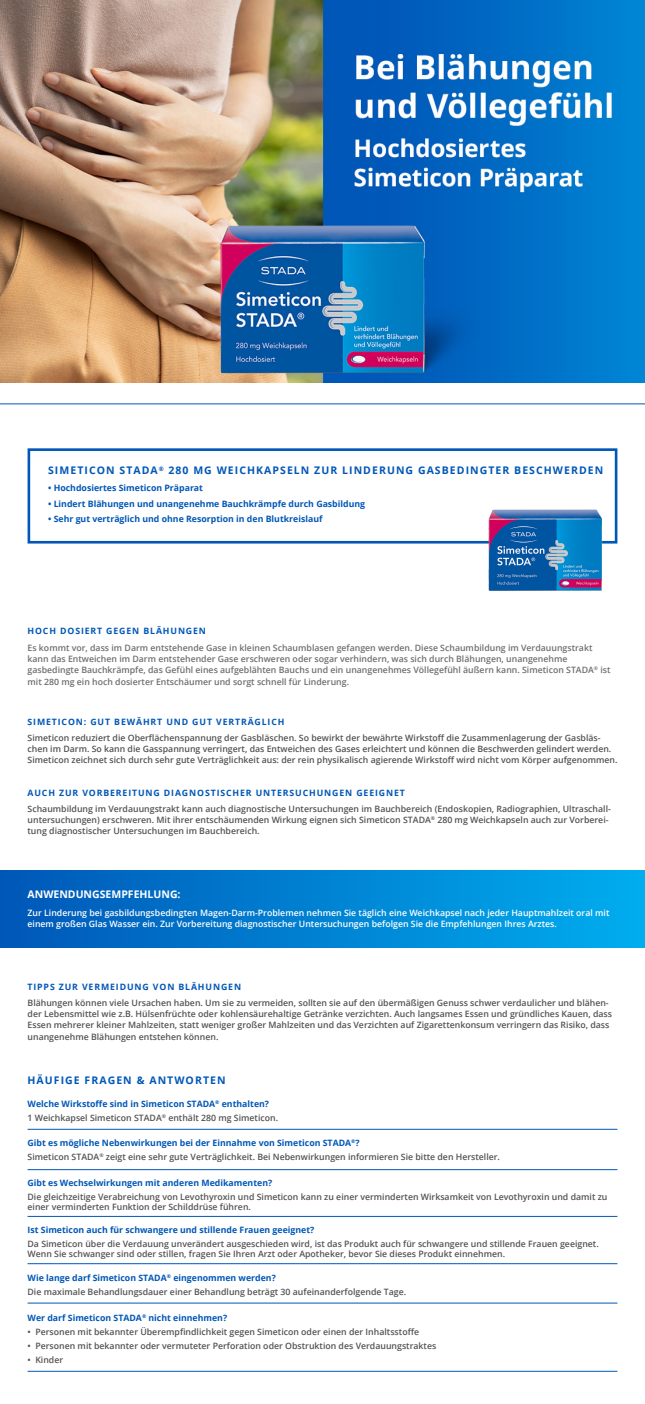
<style>
.page{position:relative;width:645px;height:1404px;background:#fff}
.page>*{position:absolute;margin:0;border:0;box-sizing:border-box;transform-origin:0 0}
.t1{font:700 10.5px "Open Sans";letter-spacing:.1em;color:#0057b7}
.t2{font:700 10.5px "Open Sans";color:#fff}
.t3{font:600 8.75px/11.4px "Open Sans";color:#525253}
.t4{font:600 8.75px/11.4px "Open Sans";color:#6e6e6e}
.t5{font:700 8.75px "Open Sans";color:#0057b7}
.t6{font:600 8.75px/10.5px "Open Sans";color:#fff}
.t7{font:700 8.75px "Open Sans";letter-spacing:.1em;color:#0057b7}
.s1{font-weight:700;color:#0057b7}
</style>
<div class="page">
<img style="left:0;top:0;width:645px;height:382px">
<div style="left:0;top:870px;width:645px;height:77px;background:linear-gradient(to right,#0057b7,#00adef)"></div>
<div style="left:28px;top:448px;width:589px;height:95px;border:3px solid #0057b7"></div>
<hr style="left:28px;top:1128px;width:589px;height:1px;background:#0057b7">
<hr style="left:28px;top:1302px;width:589px;height:1px;background:#0057b7">
<hr style="left:28px;top:1370px;width:589px;height:1px;background:#0057b7">
<hr style="left:28px;top:1169px;width:589px;height:1px;background:#0057b7">
<hr style="left:28px;top:1216px;width:589px;height:1px;background:#0057b7">
<hr style="left:28px;top:1263px;width:589px;height:1px;background:#0057b7">
<hr style="left:0;top:403px;width:645px;height:1px;background:#0057b7">
<img style="left:481px;top:502px;width:136px;height:89px">
<p class="t1" style="left:48px;top:463px;width:557px">SIMETICON STADA<sup>®</sup> 280 MG WEICHKAPSELN ZUR LINDERUNG GASBEDINGTER BESCHWERDEN</p>
<p class="t5" style="left:48px;top:481px;width:156px">• Hochdosiertes Simeticon Präparat</p>
<p class="t5" style="left:48px;top:497px;width:318px">• Lindert Blähungen und unangenehme Bauchkrämpfe durch Gasbildung</p>
<p class="t5" style="left:48px;top:513px;width:276px">• Sehr gut verträglich und ohne Resorption in den Blutkreislauf</p>
<p class="t7" style="left:28px;top:624px;width:180px">HOCH DOSIERT GEGEN BLÄHUNGEN</p>
<p class="t4" style="left:28px;top:641px;width:584px">Es kommt vor, dass im Darm entstehende Gase in kleinen Schaumblasen gefangen werden. Diese Schaumbildung im Verdauungstrakt kann das Entweichen im Darm entstehender Gase erschweren oder sogar verhindern, was sich durch Blähungen, unangenehme gasbedingte Bauchkrämpfe, das Gefühl eines aufgeblähten Bauchs und ein unangenehmes Völlegefühl äußern kann. Simeticon STADA<sup>®</sup> ist mit 280 mg ein hoch dosierter Entschäumer und sorgt schnell für Linderung.</p>
<p class="t7" style="left:28px;top:715px;width:258px">SIMETICON: GUT BEWÄHRT UND GUT VERTRÄGLICH</p>
<p class="t3" style="left:28px;top:731px;width:591px">Simeticon reduziert die Oberflächenspannung der Gasbläschen. So bewirkt der bewährte Wirkstoff die Zusammenlagerung der Gasbläs&shy;chen im Darm. So kann die Gasspannung verringert, das Entweichen des Gases erleichtert und können die Beschwerden gelindert werden.<br>Simeticon zeichnet sich durch sehr gute Verträglichkeit aus: der rein physikalisch agierende Wirkstoff wird nicht vom Körper aufgenommen.</p>
<p class="t3" style="left:28px;top:802px;width:585px">Schaumbildung im Verdauungstrakt kann auch diagnostische Untersuchungen im Bauchbereich (Endoskopien, Radiographien, Ultraschall&shy;untersuchungen) erschweren. Mit ihrer entschäumenden Wirkung eignen sich Simeticon STADA<sup>®</sup> 280 mg Weichkapseln auch zur Vorberei&shy;tung diagnostischer Untersuchungen im Bauchbereich.</p>
<p class="t7" style="left:28px;top:786px;width:379px">AUCH ZUR VORBEREITUNG DIAGNOSTISCHER UNTERSUCHUNGEN GEEIGNET</p>
<p class="t2" style="left:28px;top:887px;width:155px">ANWENDUNGSEMPFEHLUNG:</p>
<p class="t6" style="left:28px;top:908px;width:583px">Zur Linderung bei gasbildungsbedingten Magen-Darm-Problemen nehmen Sie täglich eine Weichkapsel nach jeder Hauptmahlzeit oral mit einem großen Glas Wasser ein. Zur Vorbereitung diagnostischer Untersuchungen befolgen Sie die Empfehlungen Ihres Arztes.</p>
<p class="t7" style="left:28px;top:980px;width:215px">TIPPS ZUR VERMEIDUNG VON BLÄHUNGEN</p>
<p class="t3" style="left:28px;top:996px;width:586px">Blähungen können viele Ursachen haben. Um sie zu vermeiden, sollten sie auf den übermäßigen Genuss schwer verdaulicher und blähen&shy;der Lebensmittel wie z.B. Hülsenfrüchte oder kohlensäurehaltige Getränke verzichten. Auch langsames Essen und gründliches Kauen, dass Essen mehrerer kleiner Mahlzeiten, statt weniger großer Mahlzeiten und das Verzichten auf Zigarettenkonsum verringern das Risiko, dass unangenehme Blähungen entstehen können.</p>
<p class="t1" style="left:28px;top:1072px;width:200px">HÄUFIGE FRAGEN &amp; ANTWORTEN</p>
<p class="t3" style="left:28px;top:1097px;width:252px;line-height:14px"><span class="s1">Welche Wirkstoffe sind in Simeticon STADA</span><sup>®</sup> <span class="s1">enthalten?<br></span>1 Weichkapsel Simeticon STADA<sup>®</sup> enthält 280 mg Simeticon.</p>
<p class="t3" style="left:28px;top:1136px;width:474px;line-height:14px"><span class="s1">Gibt es mögliche Nebenwirkungen bei der Einnahme von Simeticon STADA</span><sup>®</sup><span class="s1">?<br></span>Simeticon STADA<sup>®</sup> zeigt eine sehr gute Verträglichkeit. Bei Nebenwirkungen informieren Sie bitte den Hersteller.</p>
<p class="t5" style="left:28px;top:1176px;width:246px">Gibt es Wechselwirkungen mit anderen Medikamenten?</p>
<p class="t3" style="left:28px;top:1191px;width:581px;line-height:10.5px">Die gleichzeitige Verabreichung von Levothyroxin und Simeticon kann zu einer verminderten Wirksamkeit von Levothyroxin und damit zu einer verminderten Funktion der Schilddrüse führen.</p>
<p class="t5" style="left:28px;top:1223px;width:288px">Ist Simeticon auch für schwangere und stillende Frauen geeignet?</p>
<p class="t3" style="left:28px;top:1238px;width:573px;line-height:10.5px">Da Simeticon über die Verdauung unverändert ausgeschieden wird, ist das Produkt auch für schwangere und stillende Frauen geeignet.<br>Wenn Sie schwanger sind oder stillen, fragen Sie Ihren Arzt oder Apotheker, bevor Sie dieses Produkt einnehmen.</p>
<p class="t3" style="left:28px;top:1270px;width:380px;line-height:14px"><span class="s1">Wie lange darf Simeticon STADA</span><sup>®</sup> <span class="s1">eingenommen werden?<br></span>Die maximale Behandlungsdauer einer Behandlung beträgt 30 aufeinanderfolgende Tage.</p>
<p class="t5" style="left:28px;top:1311px;width:201px">Wer darf Simeticon STADA<sup>®</sup> nicht einnehmen?</p>
<p class="t3" style="left:28px;top:1325px;width:393px">• Personen mit bekannter Überempfindlichkeit gegen Simeticon oder einen der Inhaltsstoffe</p>
<p class="t3" style="left:28px;top:1339px;width:410px">• Personen mit bekannter oder vermuteter Perforation oder Obstruktion des Verdauungstraktes</p>
<p class="t3" style="left:28px;top:1353px;width:37px">• Kinder</p>
</div>
